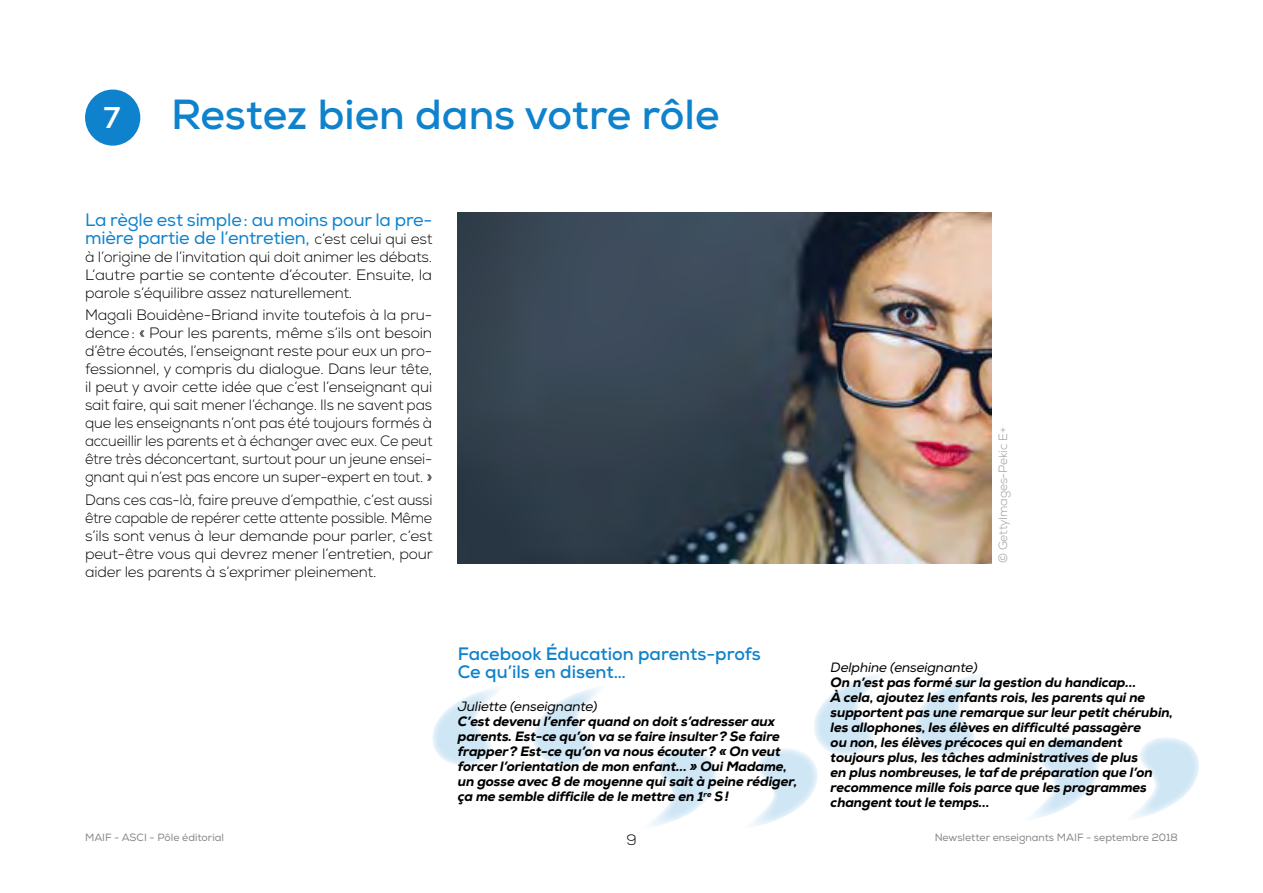
<style>
.page{position:relative;width:1263px;height:893px;background:#fff}
.page>*{position:absolute;margin:0;border:0;box-sizing:border-box;transform-origin:0 0}
.t1{font:700 42px "Nexa";color:#0e82cc}
.t2{font:18px/18px "Nexa";letter-spacing:-.01em;color:#0e82cc}
.t3{font:700 18px/18px "Nexa";color:#0e82cc}
.t4{font:300 15px/18px "Nexa";letter-spacing:-.01em;color:#000;text-align:justify}
.t5{font:italic 800 13.5px/15px "Nexa";letter-spacing:-.01em;color:#000}
.t6{font:italic 13.5px "Nexa";letter-spacing:-.01em;color:#000}
.t7{font:300 12px "Nexa";letter-spacing:-.01em;color:#999898}
.t8{font:10.5px "Nexa";color:#878787}
.s1{font-size:30px;color:#fff}
.s2{font-weight:300;font-size:15px;color:#000}
</style>
<div class="page">
<svg style="left:432px;top:688px;width:382px;height:138px"></svg>
<svg style="left:814px;top:674px;width:385px;height:144px"></svg>
<img style="left:458px;top:213px;width:533px;height:350px">
<div style="left:85px;top:90px;width:55px;height:56px;background:#0e82cc;border-radius:50%"></div>
<h1 class="t1" style="left:104px;top:88px;width:617px"><span class="s1">7</span> Restez bien dans votre rôle</h1>
<p class="t2" style="left:85px;top:211px;width:349px">La règle est simple: au moins pour la pre&shy;mière partie de l’entretien, <span class="s2">c’est celui qui est</span></p>
<p class="t4" style="left:85px;top:248px;width:349px">à l’origine de l’invitation qui doit animer les débats.<br>L’autre partie se contente d’écouter. Ensuite, la parole s’équilibre assez naturellement.</p>
<p class="t4" style="left:85px;top:307px;width:349px">Magali Bouidène-Briand invite toutefois à la pru&shy;dence: « Pour les parents, même s’ils ont besoin d’être écoutés, l’enseignant reste pour eux un pro&shy;fessionnel, y compris du dialogue. Dans leur tête, il peut y avoir cette idée que c’est l’enseignant qui sait faire, qui sait mener l’échange. Ils ne savent pas que les enseignants n’ont pas été toujours formés à accueillir les parents et à échanger avec eux. Ce peut être très déconcertant, surtout pour un jeune ensei&shy;gnant qui n’est pas encore un super-expert en tout. »</p>
<p class="t4" style="left:85px;top:491px;width:349px">Dans ces cas-là, faire preuve d’empathie, c’est aussi être capable de repérer cette attente possible. Même s’ils sont venus à leur demande pour parler, c’est peut-être vous qui devrez mener l’entretien, pour aider les parents à s’exprimer pleinement.</p>
<p class="t3" style="left:458px;top:645px;width:304px">Facebook Éducation parents-profs<br>Ce qu’ils en disent…</p>
<p class="t6" style="left:458px;top:698px;width:141px">Juliette (enseignante)</p>
<p class="t5" style="left:458px;top:714px;width:341px">C’est devenu l’enfer quand on doit s’adresser aux parents. Est-ce qu’on va se faire insulter? Se faire frapper? Est-ce qu’on va nous écouter? « On veut forcer l’orientation de mon enfant… » Oui Madame, un gosse avec 8 de moyenne qui sait à peine rédiger, ça me semble difficile de le mettre en 1<sup>re</sup> S!</p>
<p class="t7" style="left:996px;top:563px;width:138px;rotate:-90deg">© GettyImages-Pekic E+</p>
<p class="t6" style="left:831px;top:659px;width:148px">Delphine (enseignante)</p>
<p class="t5" style="left:831px;top:675px;width:344px">On n’est pas formé sur la gestion du handicap…<br>À cela, ajoutez les enfants rois, les parents qui ne supportent pas une remarque sur leur petit chérubin, les allophones, les élèves en difficulté passagère<br>ou non, les élèves précoces qui en demandent toujours plus, les tâches administratives de plus<br>en plus nombreuses, le taf de préparation que l’on recommence mille fois parce que les programmes changent tout le temps…</p>
<p class="t8" style="left:85px;top:831px;width:141px">MAIF - ASCI - Pôle éditorial</p>
<p class="t4" style="left:626px;top:831px;width:12px">9</p>
<p class="t8" style="left:935px;top:831px;width:245px">Newsletter enseignants MAIF - septembre 2018</p>
</div>
